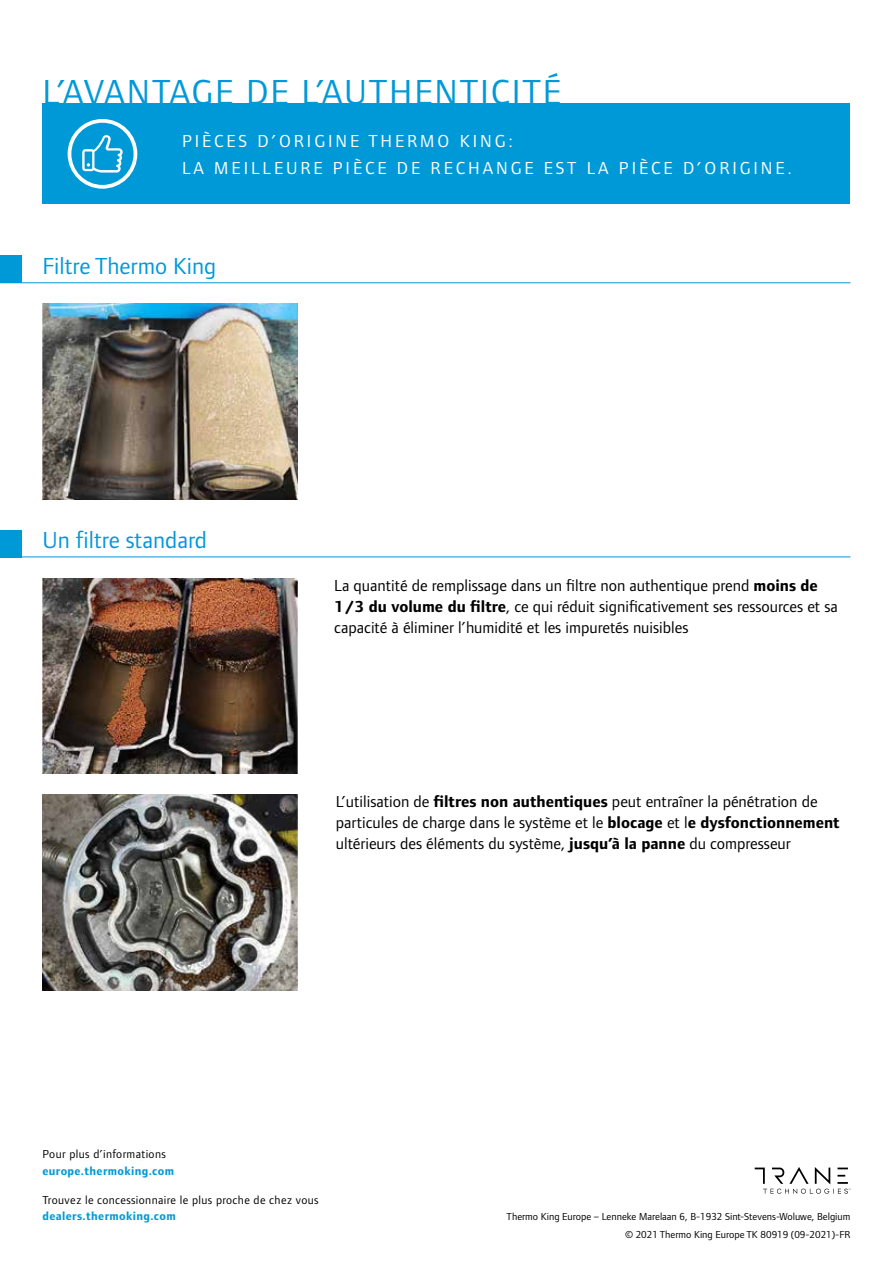
<style>
.page{position:relative;width:893px;height:1263px;background:#fff}
.page>*{position:absolute;margin:0;border:0;box-sizing:border-box;transform-origin:0 0}
.t1{font:36px "Foundry Form Sans";letter-spacing:.05em;color:#0099d8}
.t2{font:24px "Foundry Form Sans";color:#0099d8}
.t3{font:18px/27px "Foundry Form Sans";letter-spacing:.16em;color:#fff}
.t4{font:16.5px/21px "Foundry Form Sans";color:#000}
.t5{font:12px "Foundry Form Sans";letter-spacing:.03em;color:#000}
.t6{font:700 12px "Foundry Form Sans";letter-spacing:.03em;color:#0099d8}
.t7{font:10.5px/18px "Foundry Form Sans";color:#000;text-align:right}
.s1{font-weight:700}
</style>
<div class="page">
<svg style="left:755px;top:1167px;width:95px;height:27px"></svg>
<img style="left:43px;top:794px;width:255px;height:196px">
<img style="left:43px;top:578px;width:255px;height:196px">
<img style="left:43px;top:304px;width:255px;height:195px">
<hr style="left:0;top:557px;width:850px;height:1px;background:#0099d8">
<hr style="left:0;top:282px;width:850px;height:1px;background:#0099d8">
<div style="left:0;top:530px;width:21px;height:27px;background:#0099d8"></div>
<div style="left:0;top:256px;width:21px;height:27px;background:#0099d8"></div>
<div style="left:43px;top:104px;width:807px;height:100px;background:#0099d8"></div>
<svg style="left:82px;top:135px;width:41px;height:38px"></svg>
<div style="left:68px;top:119px;width:69px;height:70px;border:4px solid #fff;border-radius:50%"></div>
<h1 class="t1" style="left:43px;top:70px;width:520px">L’AVANTAGE DE L’AUTHENTICITÉ</h1>
<p class="t3" style="left:182px;top:128px;width:611px">PIÈCES D’ORIGINE THERMO KING:<br>LA MEILLEURE PIÈCE DE RECHANGE EST LA PIÈCE D’ORIGINE.</p>
<h2 class="t2" style="left:43px;top:252px;width:175px">Filtre Thermo King</h2>
<h2 class="t2" style="left:43px;top:526px;width:166px">Un filtre standard</h2>
<p class="t4" style="left:334px;top:575px;width:505px">La quantité de remplissage dans un filtre non authentique prend <span class="s1">moins de<br>1/3 du volume du filtre</span>, ce qui réduit significativement ses ressources et sa capacité à éliminer l’humidité et les impuretés nuisibles</p>
<p class="t4" style="left:336px;top:791px;width:505px">L’utilisation de <span class="s1">filtres non authentiques</span> peut entraîner la pénétration de particules de charge dans le système et le <span class="s1">blocage</span> et l<span class="s1">e dysfonctionnement </span>ultérieurs des éléments du système, <span class="s1">jusqu’à la panne</span> du compresseur</p>
<p class="t5" style="left:43px;top:1147px;width:125px">Pour plus d’informations</p>
<p class="t6" style="left:43px;top:1164px;width:133px">europe.thermoking.com</p>
<p class="t5" style="left:43px;top:1192px;width:278px">Trouvez le concessionnaire le plus proche de chez vous</p>
<p class="t6" style="left:43px;top:1209px;width:135px">dealers.thermoking.com</p>
<p class="t7" style="left:507px;top:1208px;width:345px">Thermo King Europe – Lenneke Marelaan 6, B-1932 Sint-Stevens-Woluwe, Belgium © 2021 Thermo King Europe TK 80919 (09-2021)-FR</p>
</div>
